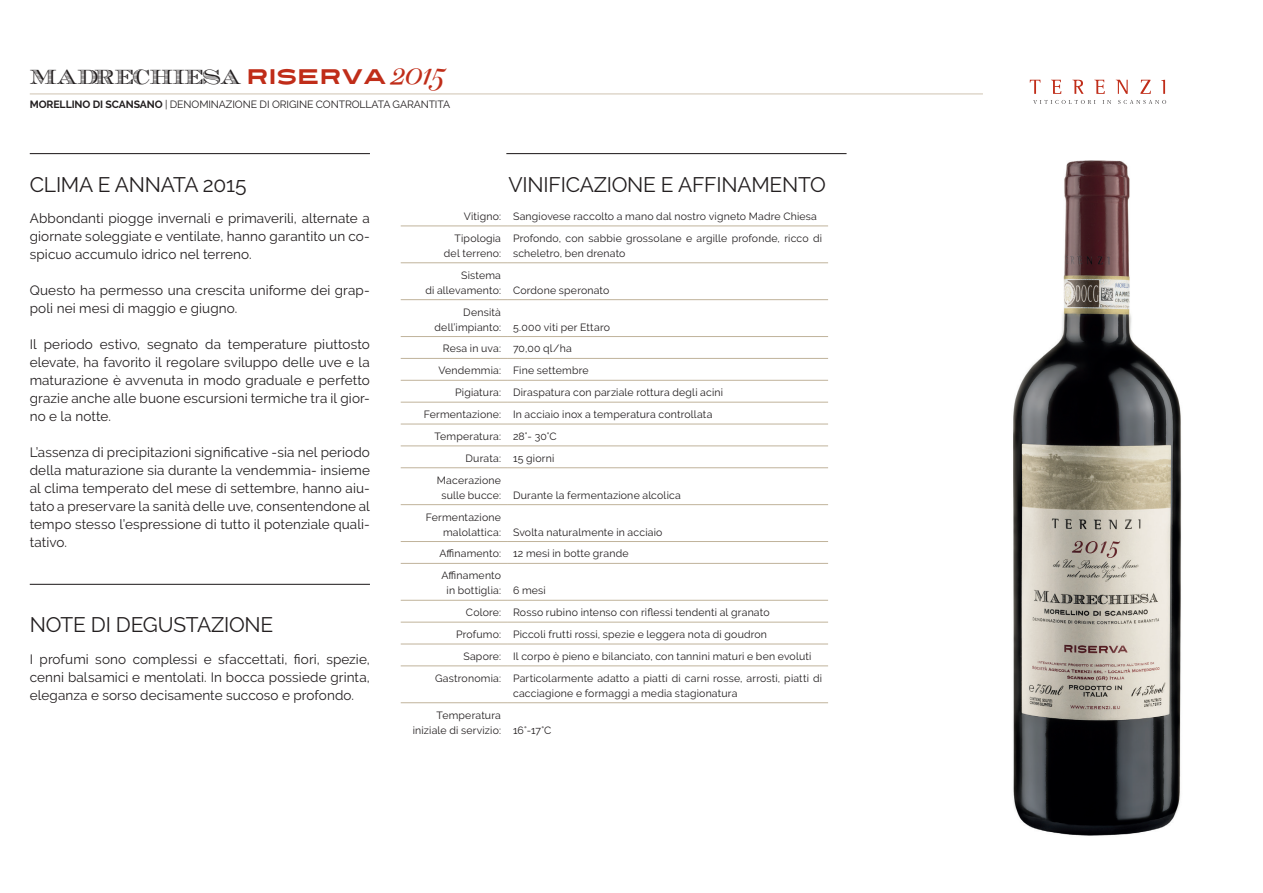
<style>
.page{position:relative;width:1263px;height:893px;background:#fff}
.page>*{position:absolute;margin:0;border:0;box-sizing:border-box;transform-origin:0 0}
.t1{font:21px "Raleway";letter-spacing:-.01em;color:#231f20}
.t2{font:21px "Ecuyer DAX";letter-spacing:-.01em;color:#231f20}
.t3{font:13.5px/18px "Raleway";letter-spacing:.01em;color:#231f20;text-align:justify}
.t4{font:10.5px/21.9px "Raleway";letter-spacing:.02em;color:#231f20}
.t5{font:10.5px "Raleway";letter-spacing:-.01em;color:#231f20}
.s1{font-family:"Turnpike";color:#c02d19}
.s2{font-family:"Bodoni Svty Two OSITCTT Book It";font-size:36px;color:#c02d19}
.s3{font-weight:700}
</style>
<div class="page">
<img style="left:1013px;top:160px;width:169px;height:676px">
<hr style="left:30px;top:153px;width:340px;height:1px;background:#231f20">
<hr style="left:30px;top:584px;width:340px;height:1px;background:#231f20">
<hr style="left:506px;top:153px;width:340px;height:1px;background:#231f20">
<hr style="left:401px;top:226px;width:106px;height:1px;background:#c0b39b">
<hr style="left:507px;top:226px;width:321px;height:1px;background:#c0b39b">
<hr style="left:401px;top:263px;width:106px;height:1px;background:#c0b39b">
<hr style="left:507px;top:263px;width:321px;height:1px;background:#c0b39b">
<hr style="left:401px;top:299px;width:106px;height:1px;background:#c0b39b">
<hr style="left:507px;top:299px;width:321px;height:1px;background:#c0b39b">
<hr style="left:401px;top:336px;width:106px;height:1px;background:#c0b39b">
<hr style="left:507px;top:336px;width:321px;height:1px;background:#c0b39b">
<hr style="left:401px;top:358px;width:106px;height:1px;background:#c0b39b">
<hr style="left:507px;top:358px;width:321px;height:1px;background:#c0b39b">
<hr style="left:401px;top:380px;width:106px;height:1px;background:#c0b39b">
<hr style="left:507px;top:380px;width:321px;height:1px;background:#c0b39b">
<hr style="left:401px;top:402px;width:106px;height:1px;background:#c0b39b">
<hr style="left:507px;top:402px;width:321px;height:1px;background:#c0b39b">
<hr style="left:401px;top:424px;width:106px;height:1px;background:#c0b39b">
<hr style="left:507px;top:424px;width:321px;height:1px;background:#c0b39b">
<hr style="left:401px;top:446px;width:106px;height:1px;background:#c0b39b">
<hr style="left:507px;top:446px;width:321px;height:1px;background:#c0b39b">
<hr style="left:401px;top:467px;width:106px;height:1px;background:#c0b39b">
<hr style="left:507px;top:467px;width:321px;height:1px;background:#c0b39b">
<hr style="left:401px;top:504px;width:106px;height:1px;background:#c0b39b">
<hr style="left:507px;top:504px;width:321px;height:1px;background:#c0b39b">
<hr style="left:401px;top:541px;width:106px;height:1px;background:#c0b39b">
<hr style="left:507px;top:541px;width:321px;height:1px;background:#c0b39b">
<hr style="left:401px;top:563px;width:106px;height:1px;background:#c0b39b">
<hr style="left:507px;top:563px;width:321px;height:1px;background:#c0b39b">
<hr style="left:401px;top:600px;width:106px;height:1px;background:#c0b39b">
<hr style="left:507px;top:600px;width:321px;height:1px;background:#c0b39b">
<hr style="left:401px;top:622px;width:106px;height:1px;background:#c0b39b">
<hr style="left:507px;top:622px;width:321px;height:1px;background:#c0b39b">
<hr style="left:401px;top:644px;width:106px;height:1px;background:#c0b39b">
<hr style="left:507px;top:644px;width:321px;height:1px;background:#c0b39b">
<hr style="left:401px;top:666px;width:106px;height:1px;background:#c0b39b">
<hr style="left:507px;top:666px;width:321px;height:1px;background:#c0b39b">
<hr style="left:401px;top:702px;width:106px;height:1px;background:#c0b39b">
<hr style="left:507px;top:702px;width:321px;height:1px;background:#c0b39b">
<hr style="left:30px;top:94px;width:953px;height:1px;background:#cfc4b1">
<svg style="left:1033px;top:100px;width:62px;height:4px"></svg>
<svg style="left:1102px;top:100px;width:9px;height:4px"></svg>
<svg style="left:1118px;top:100px;width:48px;height:4px"></svg>
<svg style="left:1030px;top:80px;width:10px;height:14px"></svg>
<svg style="left:1051px;top:80px;width:10px;height:14px"></svg>
<svg style="left:1072px;top:80px;width:11px;height:14px"></svg>
<svg style="left:1094px;top:80px;width:11px;height:14px"></svg>
<svg style="left:1116px;top:80px;width:12px;height:14px"></svg>
<svg style="left:1140px;top:80px;width:11px;height:14px"></svg>
<svg style="left:1161px;top:80px;width:4px;height:14px"></svg>
<h1 class="t2" style="left:30px;top:65px;width:417px">MADRECHIESA <span class="s1">RISERVA</span> <span class="s2">2015</span></h1>
<p class="t5" style="left:30px;top:98px;width:422px"><span class="s3">MORELLINO DI SCANSANO</span> | DENOMINAZIONE DI ORIGINE CONTROLLATA GARANTITA</p>
<h1 class="t1" style="left:30px;top:172px;width:218px">CLIMA E ANNATA 2015</h1>
<h1 class="t1" style="left:508px;top:172px;width:319px">VINIFICAZIONE E AFFINAMENTO</h1>
<p class="t3" style="left:30px;top:209px;width:342px">Abbondanti piogge invernali e primaverili, alternate a giornate soleggiate e ventilate, hanno garantito un co&shy;spicuo accumulo idrico nel terreno.</p>
<p class="t3" style="left:30px;top:281px;width:342px">Questo ha permesso una crescita uniforme dei grap&shy;poli nei mesi di maggio e giugno.</p>
<p class="t3" style="left:30px;top:335px;width:342px">Il periodo estivo, segnato da temperature piuttosto elevate, ha favorito il regolare sviluppo delle uve e la maturazione è avvenuta in modo graduale e perfetto grazie anche alle buone escursioni termiche tra il gior&shy;no e la notte.</p>
<p class="t3" style="left:30px;top:443px;width:342px">L’assenza di precipitazioni significative -sia nel periodo della maturazione sia durante la vendemmia- insieme al clima temperato del mese di settembre, hanno aiu&shy;tato a preservare la sanità delle uve, consentendone al tempo stesso l’espressione di tutto il potenziale quali&shy;tativo.</p>
<h1 class="t1" style="left:30px;top:612px;width:245px">NOTE DI DEGUSTAZIONE</h1>
<p class="t3" style="left:30px;top:650px;width:342px">I profumi sono complessi e sfaccettati, fiori, spezie, cenni balsamici e mentolati. In bocca possiede grinta, eleganza e sorso decisamente succoso e profondo.</p>
<p class="t4" style="left:455px;top:205px;width:364px;text-indent:9px">Vitigno: Sangiovese raccolto a mano dal nostro vigneto Madre Chiesa<br>Tipologia</p>
<p class="t4" style="left:444px;top:242px;width:59px">del terreno:</p>
<p class="t4" style="left:513px;top:231px;width:311px;line-height:15px">Profondo, con sabbie grossolane e argille profonde, ricco di scheletro, ben drenato</p>
<p class="t4" style="left:425px;top:267px;width:186px;line-height:15px;text-indent:36px">Sistema<br>di allevamento: Cordone speronato</p>
<p class="t4" style="left:435px;top:304px;width:177px;line-height:15px;text-indent:29px">Densità<br>dell’impianto: 5.000 viti per Ettaro</p>
<p class="t4" style="left:443px;top:338px;width:130px">Resa in uva: 70,00 ql/ha</p>
<p class="t4" style="left:438px;top:360px;width:152px">Vendemmia: Fine settembre</p>
<p class="t4" style="left:455px;top:381px;width:270px">Pigiatura: Diraspatura con parziale rottura degli acini</p>
<p class="t4" style="left:424px;top:403px;width:290px">Fermentazione: In acciaio inox a temperatura controllata</p>
<p class="t4" style="left:435px;top:425px;width:124px">Temperatura: 28°- 30°C</p>
<p class="t4" style="left:465px;top:447px;width:90px">Durata: 15 giorni</p>
<p class="t4" style="left:437px;top:469px;width:66px">Macerazione</p>
<p class="t4" style="left:426px;top:484px;width:257px;text-indent:16px">sulle bucce: Durante la fermentazione alcolica<br>Fermentazione</p>
<p class="t4" style="left:439px;top:521px;width:225px;text-indent:4px">malolattica: Svolta naturalmente in acciaio<br>Affinamento: 12 mesi in botte grande<br>Affinamento</p>
<p class="t4" style="left:447px;top:580px;width:101px">in bottiglia: 6 mesi</p>
<p class="t4" style="left:466px;top:601px;width:305px">Colore: Rosso rubino intenso con riflessi tendenti al granato</p>
<p class="t4" style="left:456px;top:623px;width:312px">Profumo: Piccoli frutti rossi, spezie e leggera nota di goudron</p>
<p class="t4" style="left:463px;top:645px;width:349px">Sapore: Il corpo è pieno e bilanciato, con tannini maturi e ben evoluti</p>
<p class="t4" style="left:435px;top:667px;width:388px">Gastronomia: Particolarmente adatto a piatti di carni rosse, arrosti, piatti di</p>
<p class="t4" style="left:513px;top:682px;width:226px">cacciagione e formaggi a media stagionatura</p>
<p class="t4" style="left:413px;top:707px;width:140px;line-height:15px;text-indent:24px">Temperatura<br>iniziale di servizio: 16°-17°C</p>
</div>
